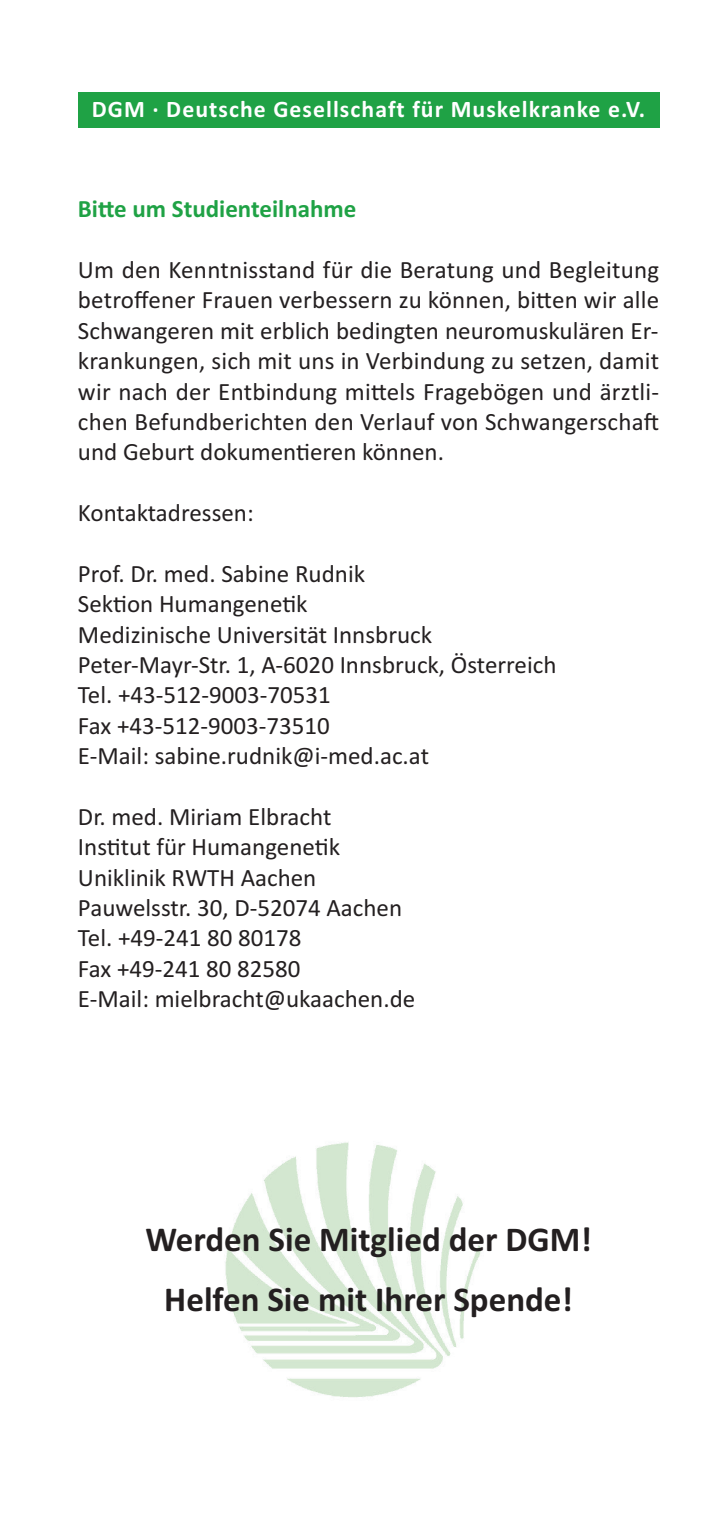
<style>
.page{position:relative;width:716px;height:1531px;background:#fff}
.page>*{position:absolute;margin:0;border:0;box-sizing:border-box;transform-origin:0 0}
.t1{font:700 35px/60px "Calibri";color:#231f20;text-align:center}
.t2{font:25px/30.2px "Calibri";color:#231f20}
.t3{font:700 25px "Calibri";color:#1fa245}
.t4{font:700 23.75px "Calibri";letter-spacing:.045em;color:#fff}
</style>
<div class="page">
<img style="left:225px;top:1142px;width:256px;height:256px">
<div style="left:78px;top:92px;width:581px;height:36px;background:#1fa245"></div>
<p class="t4" style="left:92px;top:95px;width:555px">DGM · Deutsche Gesellschaft für Muskelkranke e.V.</p>
<p class="t3" style="left:78px;top:194px;width:280px">Bitte um Studienteilnahme</p>
<p class="t2" style="left:78px;top:254px;width:583px;text-align:justify">Um den Kenntnisstand für die Beratung und Begleitung betroffener Frauen verbessern zu können, bitten wir alle Schwangeren mit erblich bedingten neuromuskulären Er&shy;krankungen, sich mit uns in Verbindung zu setzen, damit wir nach der Entbindung mittels Fragebögen und ärztli&shy;chen Befundberichten den Verlauf von Schwangerschaft und Geburt dokumentieren können.</p>
<p class="t2" style="left:78px;top:497px;width:177px">Kontaktadressen:</p>
<p class="t2" style="left:78px;top:558px;width:480px">Prof. Dr. med. Sabine Rudnik<br>Sektion Humangenetik<br>Medizinische Universität Innsbruck<br>Peter-Mayr-Str. 1, A-6020 Innsbruck, Österreich<br>Tel. +43-512-9003-70531<br>Fax +43-512-9003-73510<br>E-Mail: sabine.rudnik@i-med.ac.at</p>
<p class="t2" style="left:78px;top:801px;width:339px">Dr. med. Miriam Elbracht<br>Institut für Humangenetik<br>Uniklinik RWTH Aachen<br>Pauwelsstr. 30, D-52074 Aachen<br>Tel. +49-241 80 80178<br>Fax +49-241 80 82580<br>E-Mail: mielbracht@ukaachen.de</p>
<h1 class="t1" style="left:145px;top:1209px;width:448px">Werden Sie Mitglied der DGM!<br>Helfen Sie mit Ihrer Spende!</h1>
</div>
